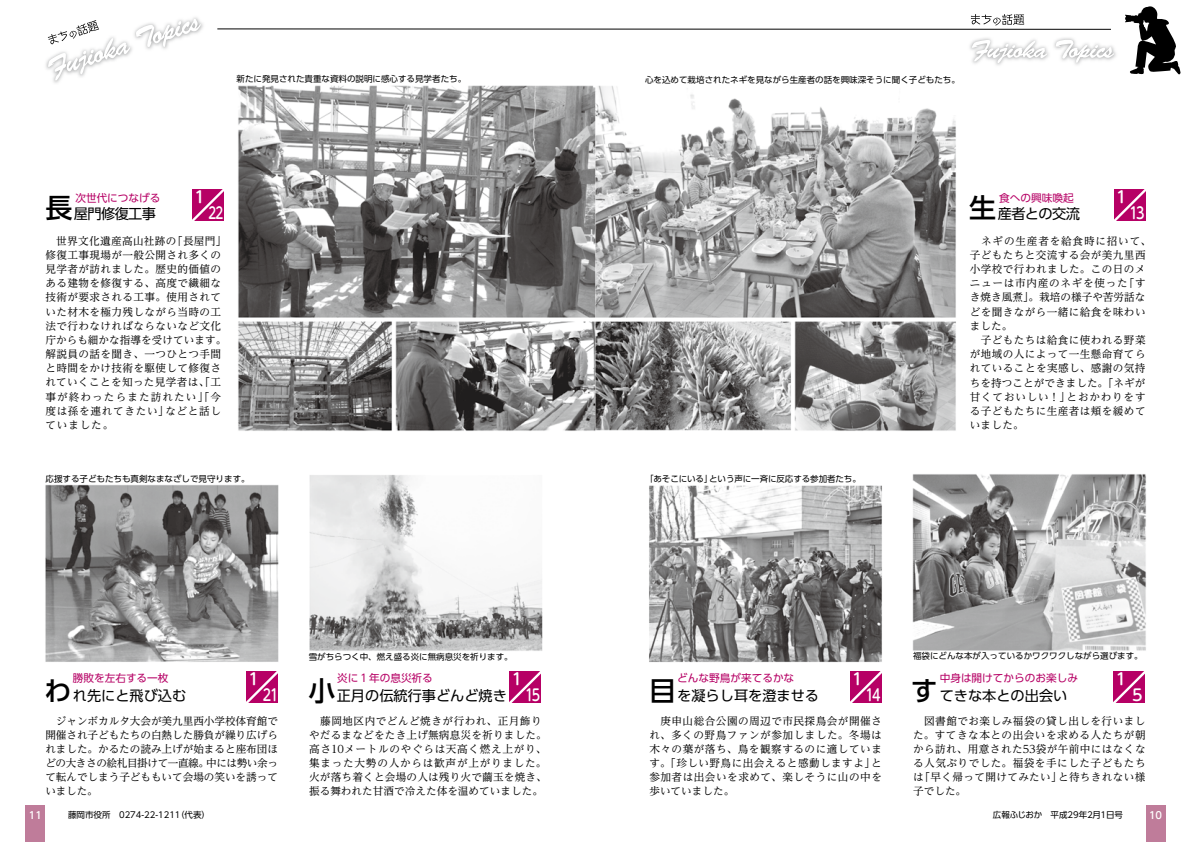
<style>
.page{position:relative;width:1191px;height:842px;background:#fff}
.page>*{position:absolute;margin:0;border:0;box-sizing:border-box;transform-origin:0 0}
.t1{font:500 15.9px "UD Shin M Go Pr 6";letter-spacing:-.15em;color:#fff;scale:.8 1}
.t2{font:500 15.9px "UD Shin M Go Pr 6";letter-spacing:-.15em;color:#fff}
.t3{font:500 15.9px "UD Shin M Go Pr 6";letter-spacing:-.15em;color:#fff;scale:.75 1}
.t4{font:14.2px "UD Shin Go Pr 6";color:#000}
.t5{font:10.6px/14.2px "UD Reimin Pr 6";letter-spacing:.035em;color:#000}
.t6{font:10.6px/14.2px "UD Reimin Pr 6";letter-spacing:-.005em;color:#000;text-align:right}
.t7{font:10.6px "UD Shin Go Pr 6";color:#b60065}
.t8{font:10.6px "UD Reimin Pr 6";color:#000}
.t9{font:10.6px/14.2px "UD Reimin Pr 6";letter-spacing:.06em;color:#000}
.t10{font:10.6px "UD Reimin Pr 6";letter-spacing:.075em;color:#000}
.t11{font:10.6px "UD Reimin Pr 6";letter-spacing:.1em;color:#000}
.t12{font:10.6px "UD Reimin Pr 6";letter-spacing:.065em;color:#000}
.t13{font:10.6px "UD Reimin Pr 6";letter-spacing:.07em;color:#000}
.t14{font:500 9.9px "UD Shin Go Pr 6";color:#fff}
.t15{font:8.5px "UD Shin Go Pr 6";color:#000}
.s1{font-weight:500;font-size:26.9px}
</style>
<div class="page">
<img style="left:25px;top:70px;width:1156px;height:772px">
<svg style="left:984px;top:181px;width:94px;height:32px"></svg>
<svg style="left:70px;top:184px;width:98px;height:25px"></svg>
<svg style="left:217px;top:14px;width:894px;height:16px"></svg>
<img style="left:970px;top:38px;width:146px;height:27px">
<svg style="left:971px;top:40px;width:143px;height:23px"></svg>
<svg style="left:1124px;top:6px;width:56px;height:69px"></svg>
<img style="left:44px;top:17px;width:161px;height:68px">
<svg style="left:48px;top:19px;width:153px;height:62px"></svg>
<svg style="left:1112px;top:188px;width:35px;height:35px"></svg>
<svg style="left:191px;top:188px;width:35px;height:35px"></svg>
<svg style="left:848px;top:670px;width:35px;height:35px"></svg>
<svg style="left:1112px;top:670px;width:35px;height:35px"></svg>
<svg style="left:508px;top:670px;width:35px;height:35px"></svg>
<svg style="left:245px;top:670px;width:35px;height:35px"></svg>
<div style="left:1145px;top:805px;width:20px;height:37px;background:#bf7c9a"></div>
<div style="left:26px;top:805px;width:19px;height:37px;background:#bf7c9a"></div>
<p class="t15" style="left:236px;top:72px;width:231px">新たに発見された貴重な資料の説明に感心する見学者たち。</p>
<p class="t15" style="left:645px;top:73px;width:316px">心を込めて栽培されたネギを見ながら生産者の話を興味深そうに聞く子どもたち。</p>
<p class="t7" style="left:75px;top:190px;width:87px">次世代につなげる</p>
<h2 class="t4" style="left:45px;top:202px;width:112px"><span class="s1">長</span>屋門修復工事</h2>
<h1 class="t2" style="left:194px;top:184px;width:12px">1</h1>
<h1 class="t3" style="left:208px;top:200px;width:22px">22</h1>
<p class="t7" style="left:999px;top:190px;width:76px">食への興味喚起</p>
<h2 class="t4" style="left:969px;top:202px;width:112px"><span class="s1">生</span>産者との交流</h2>
<h1 class="t2" style="left:1116px;top:184px;width:12px">1</h1>
<h1 class="t1" style="left:1129px;top:200px;width:20px">13</h1>
<p class="t5" style="left:172px;top:233px;width:56px">「長屋門「</p>
<p class="t5" style="left:45px;top:233px;width:133px">　世界文化遺産高山社跡の</p>
<p class="t5" style="left:45px;top:247px;width:177px">修復工事現場が一般公開され多くの</p>
<p class="t5" style="left:45px;top:262px;width:177px">見学者が訪れました。歴史的価値の</p>
<p class="t5" style="left:45px;top:276px;width:177px">ある建物を修復する、高度で繊細な</p>
<p class="t5" style="left:45px;top:290px;width:177px">技術が要求される工事。使用されて</p>
<p class="t5" style="left:45px;top:304px;width:177px">いた材木を極力残しながら当時の工</p>
<p class="t5" style="left:45px;top:318px;width:177px">法で行わなければならないなど文化</p>
<p class="t8" style="left:45px;top:331px;width:183px">庁からも細かな指導を受けています。</p>
<p class="t5" style="left:45px;top:347px;width:177px">解説員の話を聞き、一つひとつ手間</p>
<p class="t5" style="left:45px;top:361px;width:177px">と時間をかけ技術を駆使して修復さ</p>
<p class="t5" style="left:45px;top:375px;width:177px">れていくことを知った見学者は、「工</p>
<p class="t11" style="left:45px;top:388px;width:177px">事が終わったらまた訪れたい」「今</p>
<p class="t5" style="left:165px;top:403px;width:57px">などと話し</p>
<p class="t9" style="left:45px;top:403px;width:125px">度は孫を連れてきたい」ていました。</p>
<p class="t10" style="left:969px;top:232px;width:183px">　ネギの生産者を給食時に招いて、</p>
<p class="t5" style="left:969px;top:248px;width:177px">子どもたちと交流する会が美九里西</p>
<p class="t5" style="left:969px;top:262px;width:177px">小学校で行われました。この日のメ</p>
<p class="t5" style="left:1123px;top:276px;width:23px">「す</p>
<p class="t12" style="left:969px;top:275px;width:160px">ニューは市内産のネギを使った</p>
<p class="t8" style="left:969px;top:289px;width:177px">き焼き風煮」。栽培の様子や苦労話な</p>
<p class="t5" style="left:969px;top:304px;width:177px">どを聞きながら一緒に給食を味わい</p>
<p class="t5" style="left:969px;top:318px;width:44px">ました。</p>
<p class="t5" style="left:969px;top:333px;width:177px">　子どもたちは給食に使われる野菜</p>
<p class="t5" style="left:969px;top:347px;width:177px">が地域の人によって一生懸命育てら</p>
<p class="t5" style="left:969px;top:361px;width:177px">れていることを実感し、感謝の気持</p>
<p class="t8" style="left:969px;top:374px;width:177px">ちを持つことができました。「ネギが</p>
<p class="t13" style="left:1066px;top:388px;width:81px">とおかわりをす</p>
<p class="t5" style="left:969px;top:389px;width:177px">甘くておいしい！」<br>る子どもたちに生産者は頬を緩めていました。</p>
<p class="t15" style="left:46px;top:471px;width:206px">応援する子どもたちも真剣なまなざしで見守ります。</p>
<p class="t15" style="left:645px;top:471px;width:69px">「あそこにいる」</p>
<p class="t15" style="left:709px;top:471px;width:153px">という声に一斉に反応する参加者たち。</p>
<p class="t15" style="left:309px;top:650px;width:206px">雪がちらつく中、燃え盛る炎に無病息災を祈ります。</p>
<p class="t15" style="left:913px;top:649px;width:231px">福袋にどんな本が入っているかワクワクしながら選びます。</p>
<h1 class="t2" style="left:248px;top:666px;width:12px">1</h1>
<p class="t7" style="left:337px;top:670px;width:97px">炎に１年の息災祈る</p>
<p class="t7" style="left:73px;top:670px;width:97px">勝敗を左右する一枚</p>
<h2 class="t4" style="left:308px;top:684px;width:200px"><span class="s1">小</span>正月の伝統行事どんど焼き</h2>
<h2 class="t4" style="left:45px;top:684px;width:143px"><span class="s1">わ</span>れ先にと飛び込む</h2>
<h1 class="t1" style="left:263px;top:682px;width:21px">21</h1>
<h1 class="t2" style="left:512px;top:666px;width:12px">1</h1>
<h1 class="t1" style="left:525px;top:682px;width:20px">15</h1>
<p class="t7" style="left:677px;top:670px;width:118px">どんな野鳥が来てるかな</p>
<h2 class="t4" style="left:649px;top:684px;width:171px"><span class="s1">目</span>を凝らし耳を澄ませる</h2>
<h1 class="t2" style="left:852px;top:666px;width:12px">1</h1>
<h1 class="t1" style="left:865px;top:682px;width:20px">14</h1>
<p class="t7" style="left:939px;top:670px;width:140px">中身は開けてからのお楽しみ</p>
<h2 class="t4" style="left:910px;top:684px;width:158px"><span class="s1">す</span>てきな本との出会い</h2>
<h1 class="t2" style="left:1115px;top:666px;width:12px">1</h1>
<h1 class="t2" style="left:1132px;top:682px;width:12px">5</h1>
<p class="t6" style="left:45px;top:713px;width:234px">　ジャンボカルタ大会が美九里西小学校体育館で開催され子どもたちの白熱した勝負が繰り広げられました。かるたの読み上げが始まると座布団ほ中には勢い余っ</p>
<p class="t6" style="left:45px;top:756px;width:234px;text-align:left">どの大きさの絵札目掛けて一直線。<br>て転んでしまう子どももいて会場の笑いを誘っていました。</p>
<p class="t5" style="left:309px;top:713px;width:239px">　藤岡地区内でどんど焼きが行われ、正月飾りやだるまなどをたき上げ無病息災を祈りました。高さ10メートルのやぐらは天高く燃え上がり、集まった大勢の人からは歓声が上がりました。火が落ち着くと会場の人は残り火で繭玉を焼き、振る舞われた甘酒で冷えた体を温めていました。</p>
<p class="t5" style="left:649px;top:713px;width:234px;text-align:right">　庚申山総合公園の周辺で市民探鳥会が開催され、多くの野鳥ファンが参加しました。冬場は木々の葉が落ち、鳥を観察するのに適していまと</p>
<p class="t5" style="left:649px;top:756px;width:234px">す。「珍しい野鳥に出会えると感動しますよ」参加者は出会いを求めて、楽しそうに山の中を歩いていました。</p>
<p class="t5" style="left:913px;top:713px;width:234px;text-align:right">　図書館でお楽しみ福袋の貸し出しを行いました。すてきな本との出会いを求める人たちが朝から訪れ、用意された53袋が午前中にはなくなる人気ぶりでした。福袋を手にした子どもたちと待ちきれない様</p>
<p class="t5" style="left:913px;top:770px;width:150px">「は 早く帰って開けてみたい」子でした。</p>
<p class="t14" style="left:29px;top:807px;width:15px">11</p>
<p class="t15" style="left:68px;top:808px;width:114px">藤岡市役所　0274-22-1211</p>
<p class="t15" style="left:176px;top:808px;width:36px">（代表）</p>
<p class="t15" style="left:993px;top:808px;width:96px">広報ふじおか　平成29年</p>
<p class="t15" style="left:1092px;top:808px;width:10px">月</p>
<p class="t15" style="left:1106px;top:808px;width:18px">日号</p>
<p class="t15" style="left:1085px;top:808px;width:10px">２</p>
<p class="t15" style="left:1099px;top:808px;width:10px">１</p>
<p class="t14" style="left:1149px;top:807px;width:15px">10</p>
</div>
